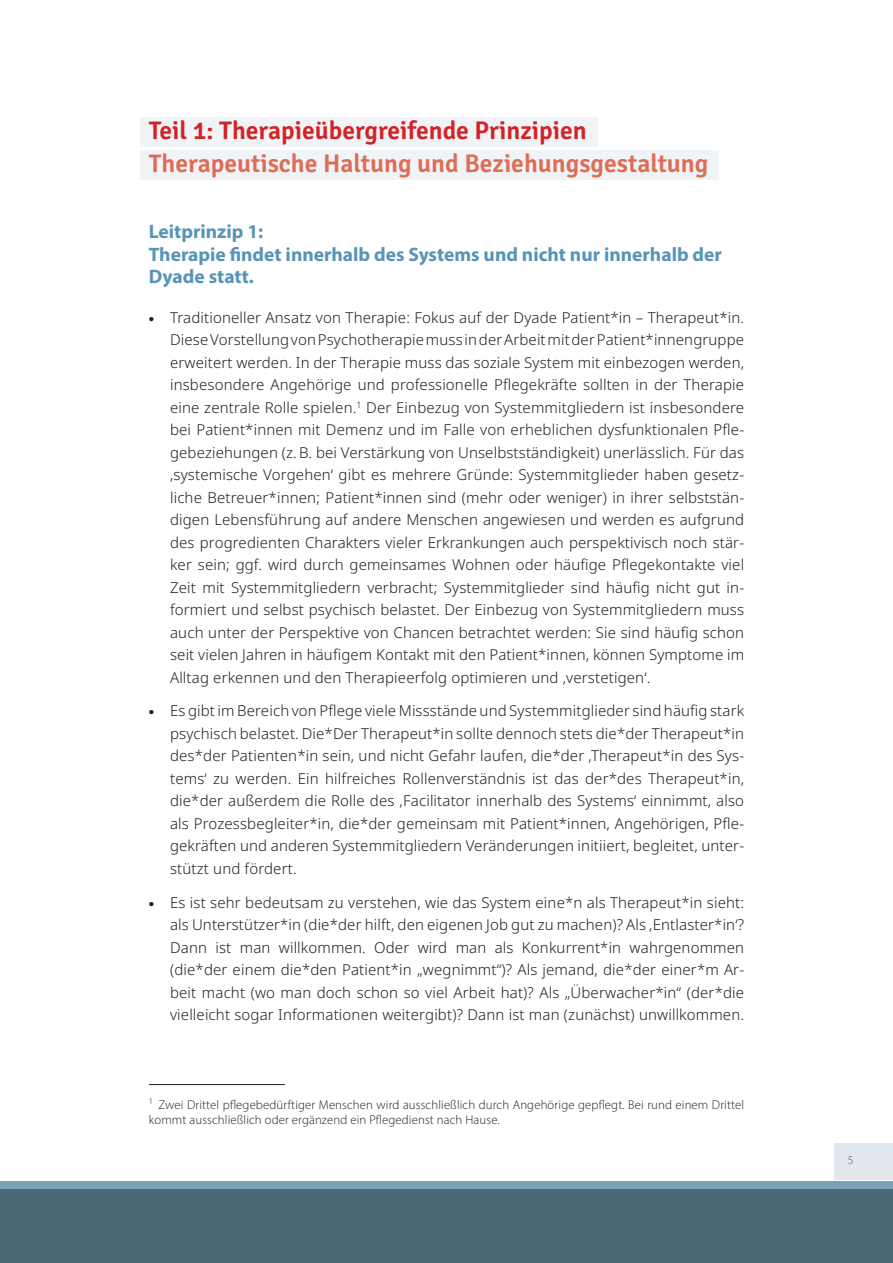
<style>
.page{position:relative;width:893px;height:1263px;background:#fff}
.page>*{position:absolute;margin:0;border:0;box-sizing:border-box;transform-origin:0 0}
.Überschrift_1{font:600 25.5px "Signika";color:#df6d56}
.Überschrift_1_dunkel{font:600 25.5px "Signika";color:#d32329}
.Überschrift_Fließtex{font:700 19.5px/22.5px "Myriad Pro";color:#5794b6}
.t1{font:300 15px/22.5px "Noto Sans";letter-spacing:.01em;color:#231f20;text-align:justify}
.Fußnote{font:300 12.75px/15px "Myriad Pro";letter-spacing:.01em;color:#231f20}
.t2{font:300 12px "Myriad Pro";color:#57585a}
.s1{font-family:"Myriad Pro";font-weight:900}
</style>
<div class="page">
<div style="left:0;top:1181px;width:893px;height:41px;background:#77a2b7"></div>
<div style="left:0;top:1190px;width:893px;height:73px;background:#4a6876"></div>
<div style="left:834px;top:1144px;width:59px;height:36px;background:#e2e8ed"></div>
<div style="left:140px;top:150px;width:579px;height:30px;background:#f0f4f7"></div>
<div style="left:140px;top:117px;width:457px;height:30px;background:#f0f4f7"></div>
<hr style="left:149px;top:1084px;width:136px;height:1px;background:#231f20">
<p class="Überschrift_1_dunkel" style="left:149px;top:112px;width:439px">Teil 1: Therapieübergreifende Prinzipien</p>
<p class="Überschrift_1" style="left:149px;top:145px;width:561px">Therapeutische Haltung und Beziehungsgestaltung</p>
<p class="Überschrift_Fließtex" style="left:149px;top:220px;width:575px">Leitprinzip 1:<br>Therapie findet innerhalb des Systems und nicht nur innerhalb der<br>Dyade statt.</p>
<p class="t1" style="left:170px;top:306px;width:576px;text-indent:-21px"><span class="s1">•</span> Traditioneller Ansatz von Therapie: Fokus auf der Dyade Patient*in – Therapeut*in.<br>Diese Vorstellung von Psychotherapie muss in der Arbeit mit der Patient*innengruppe erweitert werden. In der Therapie muss das soziale System mit einbezogen werden, insbesondere Angehörige und professionelle Pflegekräfte sollten in der Therapie eine zentrale Rolle spielen.<sup>1</sup> Der Einbezug von Systemmitgliedern ist insbesondere bei Patient*innen mit Demenz und im Falle von erheblichen dysfunktionalen Pfle&shy;gebeziehungen (z.B. bei Verstärkung von Unselbstständigkeit) unerlässlich. Für das ‚systemische Vorgehen‘ gibt es mehrere Gründe: Systemmitglieder haben gesetz&shy;liche Betreuer*innen; Patient*innen sind (mehr oder weniger) in ihrer selbststän&shy;digen Lebensführung auf andere Menschen angewiesen und werden es aufgrund des progredienten Charakters vieler Erkrankungen auch perspektivisch noch stär&shy;ker sein; ggf. wird durch gemeinsames Wohnen oder häufige Pflegekontakte viel Zeit mit Systemmitgliedern verbracht; Systemmitglieder sind häufig nicht gut in&shy;formiert und selbst psychisch belastet. Der Einbezug von Systemmitgliedern muss auch unter der Perspektive von Chancen betrachtet werden: Sie sind häufig schon seit vielen Jahren in häufigem Kontakt mit den Patient*innen, können Symptome im Alltag erkennen und den Therapieerfolg optimieren und ‚verstetigen‘.</p>
<p class="t1" style="left:170px;top:700px;width:576px;text-indent:-21px"><span class="s1">•</span> Es gibt im Bereich von Pflege viele Missstände und Systemmitglieder sind häufig stark psychisch belastet. Die*Der Therapeut*in sollte dennoch stets die*der Therapeut*in des*der Patienten*in sein, und nicht Gefahr laufen, die*der ‚Therapeut*in des Sys&shy;tems‘ zu werden. Ein hilfreiches Rollenverständnis ist das der*des Therapeut*in, die*der außerdem die Rolle des ‚Facilitator innerhalb des Systems‘ einnimmt, also als Prozessbegleiter*in, die*der gemeinsam mit Patient*innen, Angehörigen, Pfle&shy;gekräften und anderen Systemmitgliedern Veränderungen initiiert, begleitet, unter&shy;stützt und fördert.</p>
<p class="t1" style="left:170px;top:891px;width:576px;text-indent:-21px"><span class="s1">•</span> Es ist sehr bedeutsam zu verstehen, wie das System eine*n als Therapeut*in sieht: als Unterstützer*in (die*der hilft, den eigenen Job gut zu machen)? Als ‚Entlaster*in‘?<br>Dann ist man willkommen. Oder wird man als Konkurrent*in wahrgenommen (die*der einem die*den Patient*in „wegnimmt“)? Als jemand, die*der einer*m Ar&shy;beit macht (wo man doch schon so viel Arbeit hat)? Als „Überwacher*in“ (der*die vielleicht sogar Informationen weitergibt)? Dann ist man (zunächst) unwillkommen.</p>
<p class="Fußnote" style="left:149px;top:1097px;width:597px"><sup>1</sup> Zwei Drittel pflegebedürftiger Menschen wird ausschließlich durch Angehörige gepflegt. Bei rund einem Drittel kommt ausschließlich oder ergänzend ein Pflegedienst nach Hause.</p>
<p class="t2" style="left:848px;top:1152px;width:7px">5</p>
</div>
